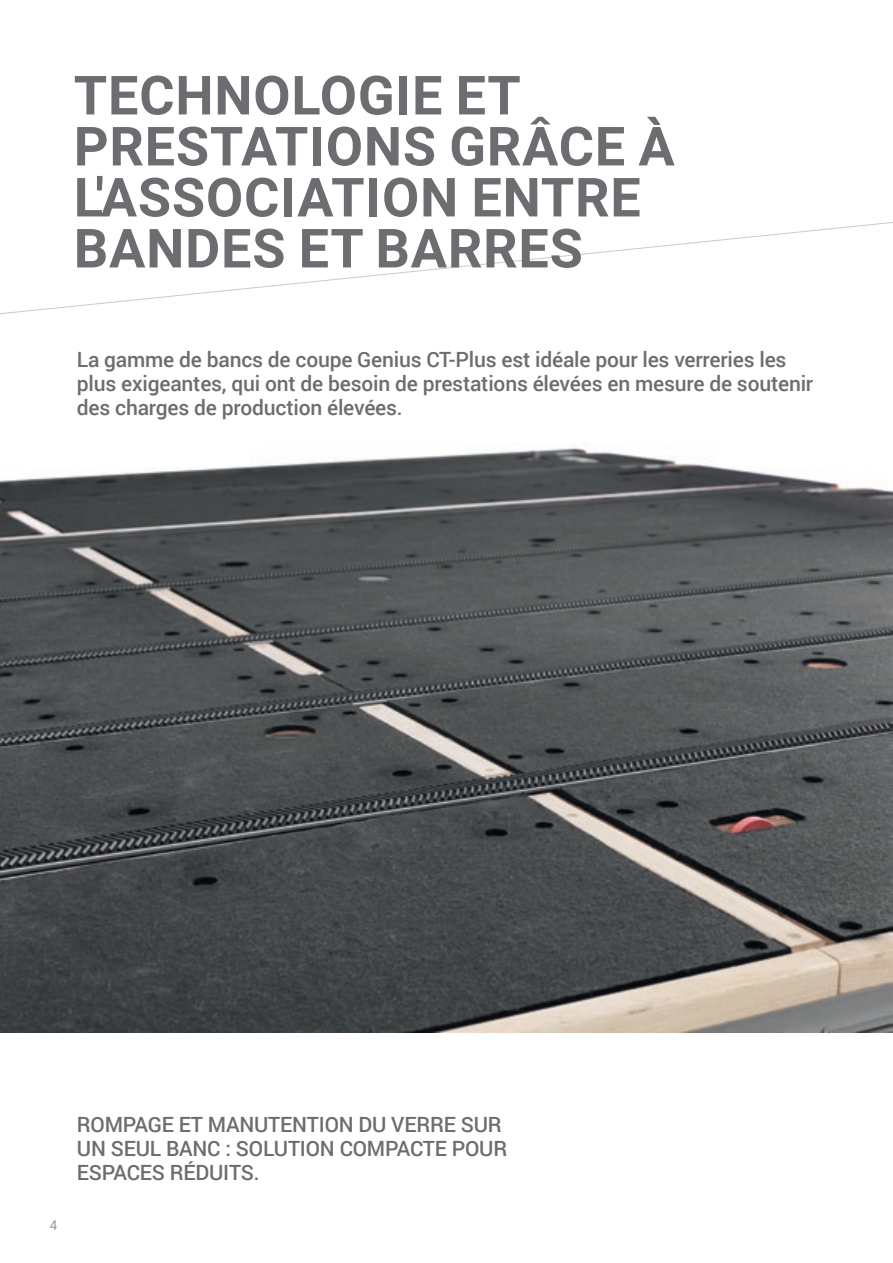
<style>
.page{position:relative;width:893px;height:1263px;background:#fff}
.page>*{position:absolute;margin:0;border:0;box-sizing:border-box;transform-origin:0 0}
.t1{font:700 54px/51px "Roboto";letter-spacing:.015em;color:#6c6d70}
.t2{font:500 21px/24px "Roboto";letter-spacing:-.01em;color:#6c6d70}
.t3{font:300 13.5px "Roboto";color:#6c6d70}
</style>
<div class="page">
<svg style="left:0;top:222px;width:893px;height:93px"></svg>
<img style="left:0;top:445px;width:893px;height:587px">
<p class="t1" style="left:74px;top:68px;width:602px">TECHNOLOGIE ET<br>PRESTATIONS GRÂCE À<br>L'ASSOCIATION ENTRE<br>BANDES ET BARRES</p>
<p class="t2" style="left:77px;top:346px;width:738px">La gamme de bancs de coupe Genius CT-Plus est idéale pour les verreries les plus exigeantes, qui ont de besoin de prestations élevées en mesure de soutenir des charges de production élevées.</p>
<p class="t3" style="left:50px;top:1215px;width:9px">4</p>
<p class="t2" style="left:77px;top:1112px;width:432px">ROMPAGE ET MANUTENTION DU VERRE SUR<br>UN SEUL BANC : SOLUTION COMPACTE POUR<br>ESPACES RÉDUITS.</p>
</div>
